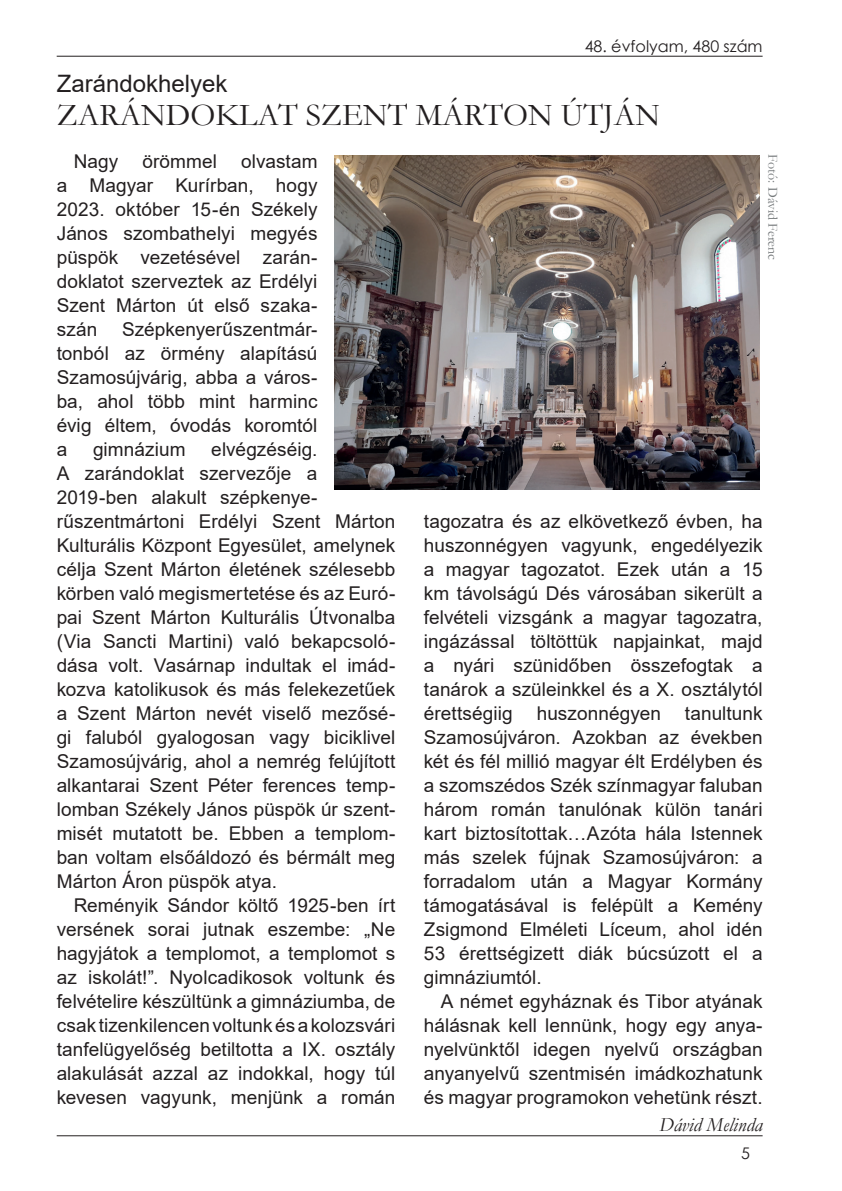
<style>
.page{position:relative;width:842px;height:1191px;background:#fff}
.page>*{position:absolute;margin:0;border:0;box-sizing:border-box;transform-origin:0 0}
.t1{font:32px "Garamond";color:#231f20}
.t2{font:24px "Arial";color:#231f20}
.t3{font:italic 20px "Garamond";color:#231f20}
.t4{font:19px/24px "Arial";letter-spacing:.005em;color:#231f20;text-align:justify}
.t5{font:16px "Century Gothic";color:#231f20}
.t6{font:14px "Garamond";color:#75797b}
</style>
<div class="page">
<hr style="left:57px;top:1135px;width:706px;height:1px;background:#231f20">
<hr style="left:57px;top:56px;width:706px;height:1px;background:#231f20">
<img style="left:334px;top:155px;width:426px;height:334px">
<p class="t5" style="left:585px;top:35px;width:179px">48. évfolyam, 480 szám</p>
<p class="t2" style="left:57px;top:67px;width:172px">Zarándokhelyek</p>
<h1 class="t1" style="left:57px;top:93px;width:605px">ZARÁNDOKLAT SZENT MÁRTON ÚTJÁN</h1>
<p class="t4" style="left:74px;top:149px;width:46px">Nagy</p>
<p class="t4" style="left:142px;top:149px;width:76px">örömmel</p>
<p class="t4" style="left:57px;top:149px;width:262px;text-indent:184px">olvastam a Magyar Kurírban, hogy 2023. október 15-én Székely János szombathelyi megyés püspök vezetésével zarán&shy;doklatot szerveztek az Erdélyi Szent Márton út első szaka&shy;szán</p>
<p class="t4" style="left:57px;top:317px;width:262px;text-indent:65px">Szépkenyerűszentmár&shy;tonból az örmény alapítású Szamosújvárig, abba a város&shy;ba, ahol több mint harminc évig éltem, óvodás koromtól a</p>
<p class="t4" style="left:57px;top:437px;width:340px;text-align:left;text-indent:155px">elvégzéséig.<br>A zarándoklat szervezője a 2019-ben alakult szépkenye&shy;rűszentmártoni Erdélyi Szent Márton Kulturális Központ Egyesület, amelynek célja Szent Márton életének szélesebb körben való megismertetése és az Euró&shy;pai Szent Márton Kulturális Útvonalba (Via Sancti Martini) való bekapcsoló&shy;dása volt. Vasárnap indultak el imád&shy;kozva katolikusok és más felekezetűek a Szent Márton nevét viselő mezősé&shy;gi faluból gyalogosan vagy biciklivel Szamosújvárig, ahol a nemrég felújított alkantarai Szent Péter ferences temp&shy;lomban Székely János püspök úr szent&shy;misét mutatott be. Ebben a templom&shy;ban voltam elsőáldozó és bérmált meg Márton Áron püspök atya.</p>
<p class="t4" style="left:57px;top:893px;width:340px;text-indent:17px">Reményik Sándor költő 1925-ben írt versének sorai jutnak eszembe: „Ne hagyjátok a templomot, a templomot s az iskolát!”. Nyolcadikosok voltunk és felvételire készültünk a gimnáziumba, de csak tizenkilencen voltunk és a kolozsvári tanfelügyelőség betiltotta a IX. osztály alakulását azzal az indokkal, hogy túl kevesen vagyunk, menjünk a román</p>
<p class="t4" style="left:93px;top:437px;width:94px">gimnázium</p>
<p class="t6" style="left:782px;top:154px;width:107px;rotate:90deg">Fotó: Dávid Ferenc</p>
<p class="t4" style="left:424px;top:509px;width:340px">tagozatra és az elkövetkező évben, ha huszonnégyen vagyunk, engedélyezik a magyar tagozatot. Ezek után a 15 km távolságú Dés városában sikerült a felvételi vizsgánk a magyar tagozatra, ingázással töltöttük napjainkat, majd a nyári szünidőben összefogtak a tanárok a szüleinkkel és a X. osztálytól érettségiig</p>
<p class="t4" style="left:537px;top:701px;width:126px">huszonnégyen</p>
<p class="t4" style="left:424px;top:701px;width:340px;text-indent:261px">tanultunk Szamosújváron. Azokban az években két és fél millió magyar élt Erdélyben és a szomszédos Szék színmagyar faluban három román tanulónak külön tanári kart biztosítottak…Azóta hála Istennek más szelek fújnak Szamosújváron: a forradalom után a Magyar Kormány támogatásával is felépült a Kemény Zsigmond Elméleti Líceum, ahol idén 53 érettségizett diák búcsúzott el a gimnáziumtól.</p>
<p class="t4" style="left:424px;top:989px;width:340px;text-indent:17px">A német egyháznak és Tibor atyának hálásnak kell lennünk, hogy egy anya&shy;nyelvünktől idegen nyelvű országban anyanyelvű szentmisén imádkozhatunk és magyar programokon vehetünk részt.</p>
<p class="t3" style="left:659px;top:1111px;width:105px">Dávid Melinda</p>
<p class="t5" style="left:741px;top:1141px;width:10px">5</p>
</div>
